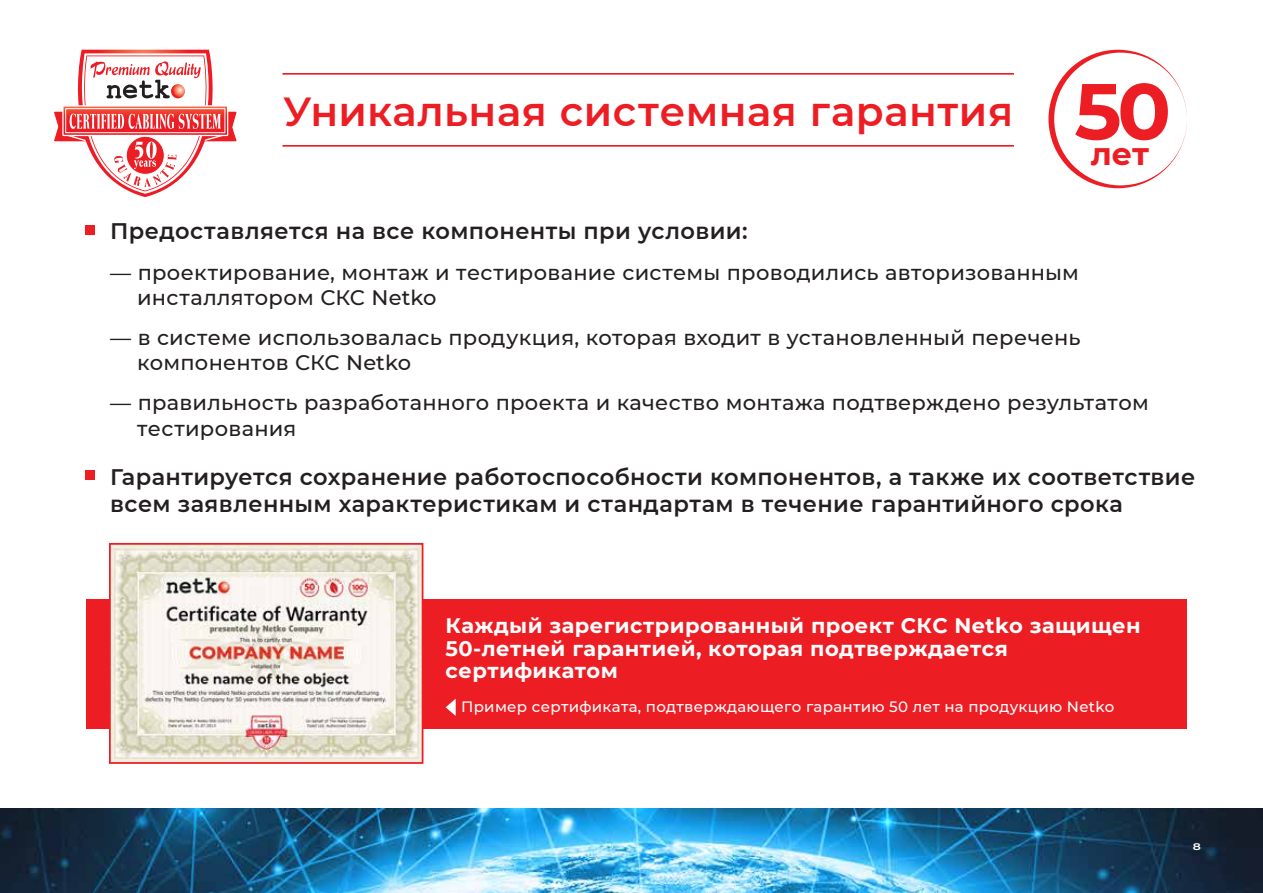
<style>
.page{position:relative;width:1263px;height:893px;background:#fff}
.page>*{position:absolute;margin:0;border:0;box-sizing:border-box;transform-origin:0 0}
.t1{font:600 40.5px "Montserrat";letter-spacing:.015em;color:#ed1d24}
.t2{font:700 31.8px "Montserrat";color:#ed1d24}
.t3{font:600 22.5px/27px "Montserrat";letter-spacing:.02em;color:#231f20}
.t4{font:500 21px/25.2px "Montserrat";letter-spacing:.015em;color:#231f20}
.t5{font:700 21px/22.8px "Montserrat";letter-spacing:.02em;color:#fff}
.t6{font:500 15px "Montserrat";letter-spacing:.02em;color:#fff}
.t7{font:600 9.6px "Montserrat";color:#fff;scale:1.3 1}
.s1{font-weight:700;font-size:79.05px}
</style>
<div class="page">
<img style="left:0;top:809px;width:1263px;height:84px">
<hr style="left:282px;top:145px;width:732px;height:2px;background:#ed1d24">
<hr style="left:282px;top:73px;width:732px;height:2px;background:#ed1d24">
<svg style="left:54px;top:50px;width:183px;height:147px"></svg>
<svg style="left:171px;top:84px;width:14px;height:14px"></svg>
<svg style="left:1048px;top:50px;width:139px;height:138px"></svg>
<div style="left:85px;top:225px;width:9px;height:10px;background:#ed1d24"></div>
<div style="left:85px;top:471px;width:9px;height:9px;background:#ed1d24"></div>
<div style="left:87px;top:599px;width:1100px;height:130px;background:#ed1d24"></div>
<svg style="left:446px;top:699px;width:10px;height:17px"></svg>
<img style="left:112px;top:546px;width:308px;height:215px">
<div style="left:109px;top:543px;width:314px;height:221px;border:2px solid #ed1d24"></div>
<h1 class="t1" style="left:283px;top:83px;width:889px">Уникальная системная гарантия <span class="s1">50</span></h1>
<h2 class="t2" style="left:1091px;top:131px;width:60px">лет</h2>
<p class="t3" style="left:110px;top:217px;width:639px">Предоставляется на все компоненты при условии:</p>
<p class="t4" style="left:137px;top:259px;width:943px;text-indent:-27px">— проектирование, монтаж и тестирование системы проводились авторизованным инсталлятором СКС Netko</p>
<p class="t4" style="left:137px;top:324px;width:945px;text-indent:-27px">— в системе использовалась продукция, которая входит в установленный перечень компонентов СКС Netko</p>
<p class="t4" style="left:137px;top:390px;width:1013px;text-indent:-27px">— правильность разработанного проекта и качество монтажа подтверждено результатом тестирования</p>
<p class="t3" style="left:110px;top:463px;width:1087px">Гарантируется сохранение работоспособности компонентов, а также их соответствие всем заявленным характеристикам и стандартам в течение гарантийного срока</p>
<p class="t5" style="left:446px;top:613px;width:696px">Каждый зарегистрированный проект СКС Netko защищен<br>50-летней гарантией, которая подтверждается сертификатом</p>
<p class="t6" style="left:461px;top:696px;width:655px">Пример сертификата, подтверждающего гарантию 50 лет на продукцию Netko</p>
<p class="t7" style="left:1193px;top:840px;width:8px">8</p>
</div>
